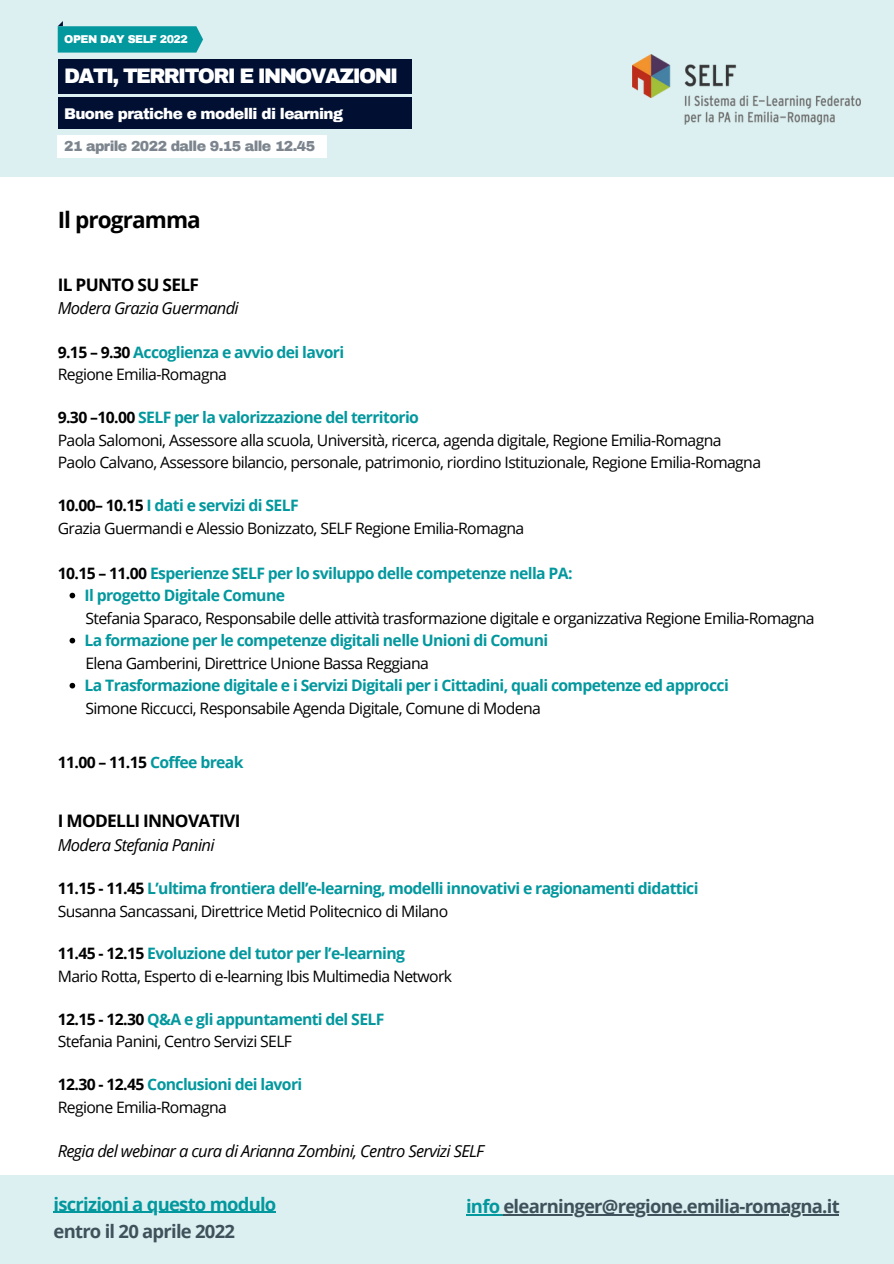
<style>
.page{position:relative;width:894px;height:1264px;background:#fff}
.page>*{position:absolute;margin:0;border:0;box-sizing:border-box;transform-origin:0 0}
.t1{font:700 22.5px "Open Sans";letter-spacing:-.04em;color:#000}
.t2{font:900 20.55px "Archivo";letter-spacing:-.08em;color:#fff}
.t3{font:700 18.45px "Open Sans";letter-spacing:-.04em;color:#3f525b}
.t4{font:700 18.45px "Open Sans";letter-spacing:-.04em;color:#03989e}
.t5{font:700 17.25px "Open Sans";letter-spacing:-.04em;color:#000}
.t6{font:italic 16.5px "Open Sans";letter-spacing:-.04em;color:#000}
.t7{font:15.75px "Open Sans";letter-spacing:-.04em;color:#000}
.t8{font:700 15.75px "Open Sans";letter-spacing:-.04em;color:#03989e}
.t9{font:700 15.75px "Open Sans";letter-spacing:-.04em;color:#000}
.t10{font:900 15.15px "Archivo";letter-spacing:-.04em;color:#fff}
.t11{font:900 14.1px "Archivo";letter-spacing:-.04em;color:#7c858e}
.t12{font:900 11.1px "Archivo";letter-spacing:-.045em;color:#fff}
.s1{color:#000}
.s2{color:#03989e}
</style>
<div class="page">
<div style="left:0;top:1175px;width:893px;height:88px;background:#dcf0f1"></div>
<hr style="left:466px;top:1214px;width:37px;height:1px;background:#03989e">
<hr style="left:503px;top:1214px;width:335px;height:1px;background:#3f525b">
<svg style="left:70px;top:592px;width:5px;height:6px"></svg>
<svg style="left:70px;top:637px;width:5px;height:6px"></svg>
<svg style="left:70px;top:683px;width:5px;height:5px"></svg>
<div style="left:0;top:0;width:893px;height:177px;background:#dcf0f1"></div>
<img style="left:632px;top:54px;width:228px;height:70px">
<div style="left:58px;top:59px;width:353px;height:35px;background:#011032"></div>
<div style="left:58px;top:97px;width:353px;height:32px;background:#011032"></div>
<svg style="left:58px;top:21px;width:145px;height:32px"></svg>
<div style="left:58px;top:135px;width:269px;height:23px;background:#fff"></div>
<hr style="left:53px;top:1211px;width:222px;height:1px;background:#03989e">
<p class="t12" style="left:64px;top:34px;width:125px">OPEN DAY SELF 2022</p>
<p class="t2" style="left:64px;top:65px;width:335px">DATI, TERRITORI E INNOVAZIONI</p>
<p class="t10" style="left:64px;top:105px;width:280px">Buone pratiche e modelli di learning</p>
<p class="t11" style="left:64px;top:139px;width:252px">21 aprile 2022 dalle 9.15 alle 12.45</p>
<p class="t1" style="left:58px;top:204px;width:145px">Il programma</p>
<p class="t5" style="left:58px;top:272px;width:143px">IL PUNTO SU SELF</p>
<p class="t6" style="left:58px;top:297px;width:182px">Modera Grazia Guermandi</p>
<p class="t8" style="left:58px;top:341px;width:288px"><span class="s1">9.15 – 9.30</span> Accoglienza e avvio dei lavori</p>
<p class="t7" style="left:58px;top:363px;width:171px">Regione Emilia-Romagna</p>
<p class="t8" style="left:58px;top:406px;width:362px"><span class="s1">9.30 –10.00</span> SELF per la valorizzazione del territorio</p>
<p class="t7" style="left:58px;top:429px;width:665px">Paola Salomoni, Assessore alla scuola, Università, ricerca, agenda digitale, Regione Emilia-Romagna</p>
<p class="t7" style="left:58px;top:451px;width:704px">Paolo Calvano, Assessore bilancio, personale, patrimonio, riordino Istituzionale, Regione Emilia-Romagna</p>
<p class="t8" style="left:58px;top:494px;width:242px"><span class="s1">10.00– 10.15</span> I dati e servizi di SELF</p>
<p class="t7" style="left:58px;top:517px;width:468px">Grazia Guermandi e Alessio Bonizzato, SELF Regione Emilia-Romagna</p>
<p class="t8" style="left:58px;top:562px;width:516px"><span class="s1">10.15 – 11.00</span> Esperienze SELF per lo sviluppo delle competenze nella PA:</p>
<p class="t7" style="left:85px;top:607px;width:730px">Stefania Sparaco, Responsabile delle attività trasformazione digitale e organizzativa Regione Emilia-Romagna</p>
<p class="t7" style="left:85px;top:652px;width:345px">Elena Gamberini, Direttrice Unione Bassa Reggiana</p>
<p class="t7" style="left:85px;top:697px;width:456px">Simone Riccucci, Responsabile Agenda Digitale, Comune di Modena</p>
<p class="t9" style="left:58px;top:751px;width:187px">11.00 – 11.15 <span class="s2">Coffee break</span></p>
<p class="t8" style="left:84px;top:584px;width:202px">Il progetto Digitale Comune</p>
<p class="t8" style="left:84px;top:629px;width:465px">La formazione per le competenze digitali nelle Unioni di Comuni</p>
<p class="t8" style="left:84px;top:674px;width:645px">La Trasformazione digitale e i Servizi Digitali per i Cittadini, quali competenze ed approcci</p>
<p class="t5" style="left:58px;top:808px;width:184px">I MODELLI INNOVATIVI</p>
<p class="t6" style="left:58px;top:833px;width:158px">Modera Stefania Panini</p>
<p class="t8" style="left:58px;top:877px;width:642px"><span class="s1">11.15 - 11.45</span> L’ultima frontiera dell’e-learning, modelli innovativi e ragionamenti didattici</p>
<p class="t7" style="left:58px;top:899px;width:392px">Susanna Sancassani, Direttrice Metid Politecnico di Milano</p>
<p class="t8" style="left:58px;top:942px;width:348px"><span class="s1">11.45 - 12.15</span> Evoluzione del tutor per l’e-learning</p>
<p class="t7" style="left:58px;top:965px;width:396px">Mario Rotta, Esperto di e-learning Ibis Multimedia Network</p>
<p class="t8" style="left:58px;top:1007px;width:328px"><span class="s1">12.15 - 12.30</span> Q&amp;A e gli appuntamenti del SELF</p>
<p class="t7" style="left:58px;top:1030px;width:236px">Stefania Panini, Centro Servizi SELF</p>
<p class="t8" style="left:58px;top:1073px;width:246px"><span class="s1">12.30 - 12.45</span> Conclusioni dei lavori</p>
<p class="t7" style="left:58px;top:1095px;width:171px">Regione Emilia-Romagna</p>
<p class="t6" style="left:58px;top:1139px;width:428px">Regia del webinar a cura di Arianna Zombini, Centro Servizi SELF</p>
<p class="t4" style="left:53px;top:1190px;width:224px">iscrizioni a questo modulo</p>
<p class="t3" style="left:53px;top:1218px;width:183px">entro il 20 aprile 2022</p>
<p class="t3" style="left:466px;top:1193px;width:375px"><span class="s2">info</span> elearninger@regione.emilia-romagna.it</p>
</div>
